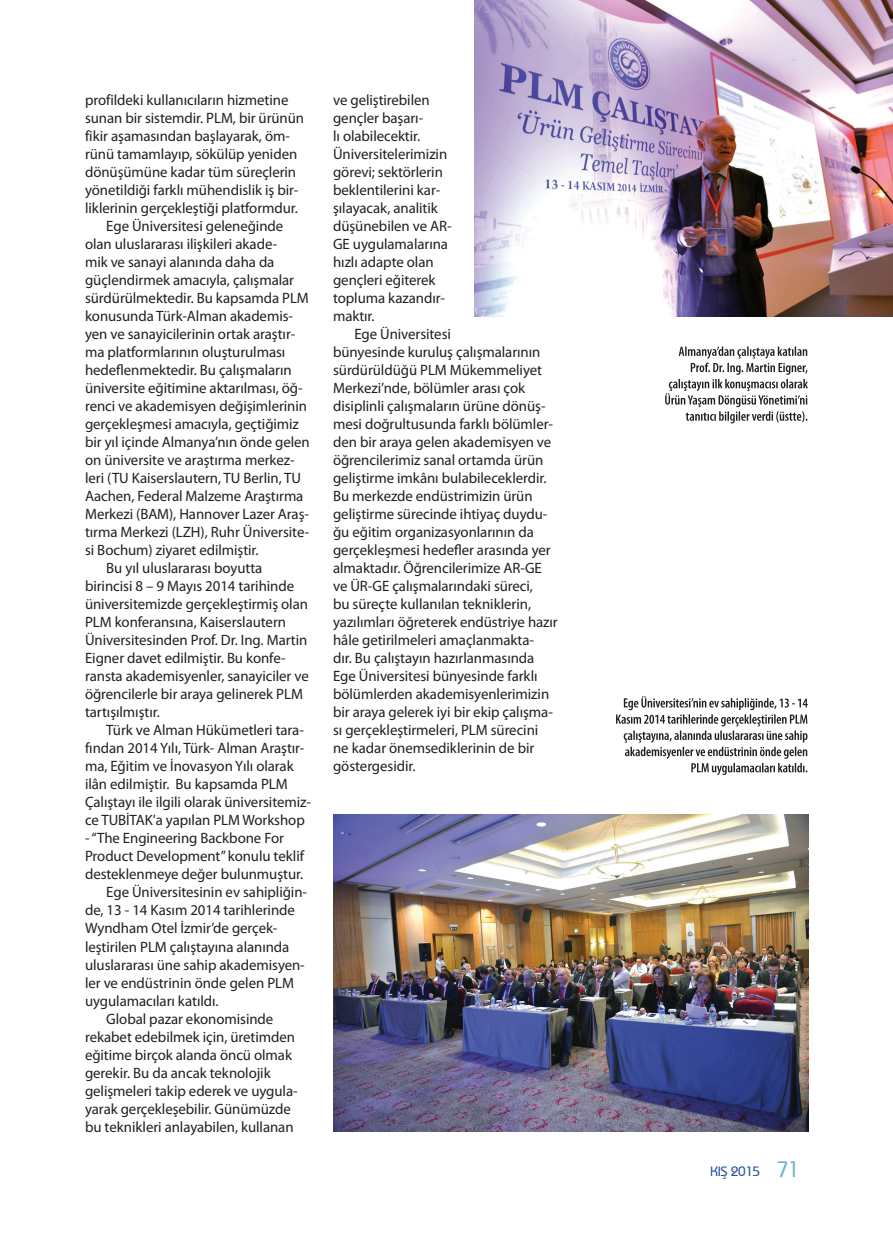
<style>
.page{position:relative;width:893px;height:1234px;background:#fff}
.page>*{position:absolute;margin:0;border:0;box-sizing:border-box;transform-origin:0 0}
.t1{font:500 22.35px "Bauhaus IT Cby BT";color:#6db5ce;scale:.89 1}
.t2{font:15px/18px "Myriad Pro";letter-spacing:-.005em;color:#231f20}
.t3{font:500 13.5px "Bauhaus IT Cby BT";letter-spacing:-.025em;color:#29579b}
</style>
<div class="page">
<img style="left:474px;top:0;width:419px;height:316px">
<img style="left:333px;top:814px;width:475px;height:317px">
<svg style="left:665px;top:346px;width:143px;height:77px"></svg>
<svg style="left:616px;top:696px;width:192px;height:79px"></svg>
<p class="t2" style="left:85px;top:91px;width:221px">profildeki kullanıcıların hizmetine sunan bir sistemdir. PLM, bir ürünün fikir aşamasından başlayarak, öm&shy;rünü tamamlayıp, sökülüp yeniden dönüşümüne kadar tüm süreçlerin yönetildiği farklı mühendislik iş bir&shy;liklerinin gerçekleştiği platformdur.</p>
<p class="t2" style="left:85px;top:217px;width:226px;text-indent:21px">Ege Üniversitesi geleneğinde olan uluslararası ilişkileri akade-<br>mik ve sanayi alanında daha da güçlendirmek amacıyla, çalışmalar sürdürülmektedir. Bu kapsamda PLM konusunda Türk-Alman akademis&shy;yen ve sanayicilerinin ortak araştır&shy;ma platformlarının oluşturulması hedeflenmektedir. Bu çalışmaların üniversite eğitimine aktarılması, öğ&shy;renci ve akademisyen değişimlerinin gerçekleşmesi amacıyla, geçtiğimiz bir yıl içinde Almanya’nın önde gelen on üniversite ve araştırma merkez&shy;leri (TU Kaiserslautern, TU Berlin, TU Aachen, Federal Malzeme Araştırma Merkezi (BAM), Hannover Lazer Araş&shy;tırma Merkezi (LZH), Ruhr Üniversite&shy;si Bochum) ziyaret edilmiştir.</p>
<p class="t2" style="left:85px;top:559px;width:225px;text-indent:21px">Bu yıl uluslararası boyutta birincisi 8 – 9 Mayıs 2014 tarihinde üniversitemizde gerçekleştirmiş olan PLM konferansına, Kaiserslautern Üniversitesinden Prof. Dr. Ing. Martin Eigner davet edilmiştir. Bu konfe&shy;ransta akademisyenler, sanayiciler ve öğrencilerle bir araya gelinerek PLM tartışılmıştır.</p>
<p class="t2" style="left:85px;top:721px;width:227px;text-indent:21px">Türk ve Alman Hükümetleri tara&shy;fından 2014 Yılı, Türk- Alman Araştır&shy;ma, Eğitim ve İnovasyon Yılı olarak ilân edilmiştir. Bu kapsamda PLM Çalıştayı ile ilgili olarak üniversitemiz&shy;ce TUBİTAK’a yapılan PLM Workshop</p>
<p class="t2" style="left:85px;top:829px;width:221px">- “The Engineering Backbone For<br>Product Development” konulu teklif desteklenmeye değer bulunmuştur.</p>
<p class="t2" style="left:85px;top:883px;width:224px;text-indent:21px">Ege Üniversitesinin ev sahipliğin&shy;de, 13 - 14 Kasım 2014 tarihlerinde Wyndham Otel İzmir’de gerçek&shy;leştirilen PLM çalıştayına alanında uluslararası üne sahip akademisyen&shy;ler ve endüstrinin önde gelen PLM uygulamacıları katıldı.</p>
<p class="t2" style="left:85px;top:1009px;width:214px;text-indent:21px">Global pazar ekonomisinde rekabet edebilmek için, üretimden eğitime birçok alanda öncü olmak gerekir. Bu da ancak teknolojik gelişmeleri takip ederek ve uygula&shy;yarak gerçekleşebilir. Günümüzde bu teknikleri anlayabilen, kullanan</p>
<p class="t2" style="left:333px;top:91px;width:120px">ve geliştirebilen gençler başarı-<br>lı olabilecektir.<br>Üniversitelerimizin görevi; sektörlerin beklentilerini kar&shy;şılayacak, analitik düşünebilen ve AR-<br>GE uygulamalarına hızlı adapte olan gençleri eğiterek topluma kazandır&shy;maktır.</p>
<p class="t2" style="left:333px;top:325px;width:226px;text-indent:21px">Ege Üniversitesi<br>bünyesinde kuruluş çalışmalarının sürdürüldüğü PLM Mükemmeliyet Merkezi’nde, bölümler arası çok disiplinli çalışmaların ürüne dönüş&shy;mesi doğrultusunda farklı bölümler&shy;den bir araya gelen akademisyen ve öğrencilerimiz sanal ortamda ürün geliştirme imkânı bulabileceklerdir.<br>Bu merkezde endüstrimizin ürün geliştirme sürecinde ihtiyaç duydu&shy;ğu eğitim organizasyonlarının da gerçekleşmesi hedefler arasında yer almaktadır. Öğrencilerimize AR-GE ve ÜR-GE çalışmalarındaki süreci,<br>bu süreçte kullanılan tekniklerin, yazılımları öğreterek endüstriye hazır hâle getirilmeleri amaçlanmakta-<br>dır. Bu çalıştayın hazırlanmasında Ege Üniversitesi bünyesinde farklı bölümlerden akademisyenlerimizin bir araya gelerek iyi bir ekip çalışma&shy;sı gerçekleştirmeleri, PLM sürecini<br>ne kadar önemsediklerinin de bir göstergesidir.</p>
<p class="t3" style="left:710px;top:1162px;width:51px">KIŞ 2015</p>
<p class="t1" style="left:777px;top:1155px;width:26px">71</p>
</div>
